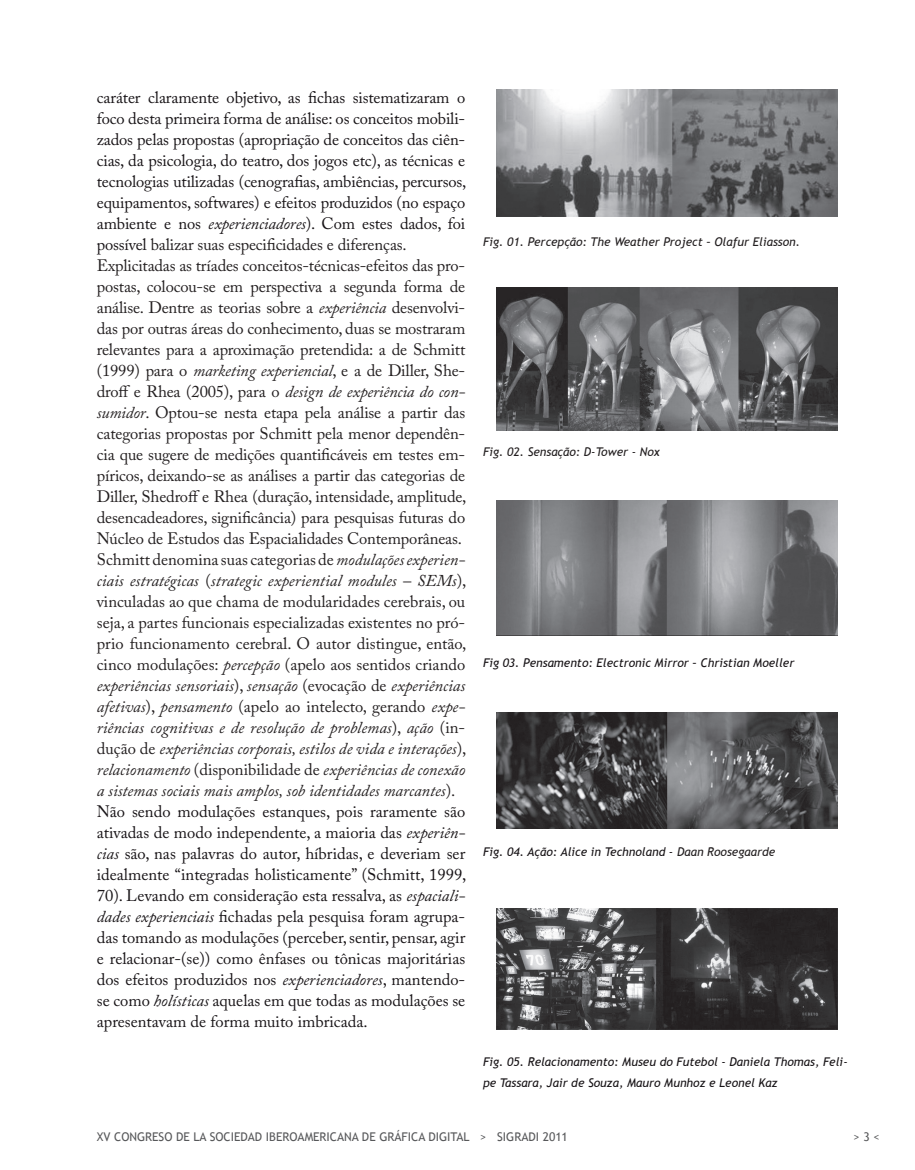
<style>
.page{position:relative;width:915px;height:1170px;background:#fff}
.page>*{position:absolute;margin:0;border:0;box-sizing:border-box;transform-origin:0 0}
.t1{font:16.5px/21px "Adobe Caslon Pro";letter-spacing:-.01em;color:#231f20}
.t2{font:italic 12px/21px "Trebuchet MS";color:#181417}
.t3{font:italic 12px "Trebuchet MS";color:#231f20}
.t4{font:12px "Trebuchet MS";color:#57585a}
.s1{color:#181417}
.s2{font-style:italic;color:#181417}
.s3{font-style:italic}
.s4{color:#231f20}
</style>
<div class="page">
<img style="left:496px;top:89px;width:341px;height:128px">
<img style="left:496px;top:287px;width:341px;height:143px">
<img style="left:496px;top:500px;width:341px;height:135px">
<img style="left:496px;top:712px;width:341px;height:116px">
<img style="left:496px;top:908px;width:341px;height:121px">
<p class="t1" style="left:97px;top:86px;width:371px"><span class="s1">caráter claramente objetivo, as fichas sistematizaram o foco desta primeira forma de análise: os conceitos mobili&shy;zados pelas propostas (apropriação de conceitos das ciên&shy;cias, da psicologia, do teatro, dos jogos etc), as técnicas e tecnologias utilizadas (cenografias, ambiências, percursos, equipamentos, softwares) e efeitos produzidos (no espaço ambiente e nos</span> <span class="s2">experienciadores</span><span class="s1">). Com estes dados, foi possível</span> balizar suas especificidades e diferenças.<br>Explicitadas as tríades conceitos-técnicas-efeitos das pro&shy;postas, colocou-se em perspectiva a segunda forma de análise. Dentre as teorias sobre a <span class="s3">experiência</span> desenvolvi&shy;das por outras áreas do conhecimento, duas se mostraram relevantes para a aproximação pretendida: a de Schmitt (1999) para o <span class="s3">marketing experiencial</span>, e a de Diller, She&shy;droff e Rhea (2005), para o <span class="s3">design de experiência do con&shy;sumidor</span>. Optou-se nesta etapa pela análise a partir das categorias propostas por Schmitt pela menor dependên&shy;cia que sugere de medições quantificáveis em testes em&shy;píricos, deixando-se as análises a partir das categorias de Diller, Shedroff e Rhea (duração, intensidade, amplitude, desencadeadores, significância) para pesquisas futuras do Núcleo de Estudos das Espacialidades Contemporâneas.<br>Schmitt denomina suas categorias de <span class="s3">modulações experien&shy;ciais estratégicas</span> (<span class="s3">strategic experiential modules – SEMs</span>), vinculadas ao que chama de modularidades cerebrais, ou seja, a partes funcionais especializadas existentes no pró&shy;prio funcionamento cerebral. O autor distingue, então, cinco modulações: <span class="s3">percepção</span> (apelo aos sentidos criando <span class="s3">experiências sensoriais</span>), <span class="s3">sensação</span> (evocação de <span class="s3">experiências afetivas</span>), <span class="s3">pensamento</span> (apelo ao intelecto, gerando <span class="s3">expe&shy;riências cognitivas e de resolução de problemas</span>), <span class="s3">ação</span> (in&shy;dução de <span class="s3">experiências corporais, estilos de vida e interações</span>), <span class="s3">relacionamento</span> (disponibilidade de <span class="s3">experiências de conexão a sistemas sociais mais amplos, sob identidades marcantes</span>).<br><span class="s1">Não sendo modulações estanques, pois raramente são ativadas de modo independente, a maioria das</span> <span class="s2">experiên&shy;cias</span> <span class="s1">são, nas palavras do autor, híbridas, e deveriam ser idealmente “integradas holisticamente” (Schmitt, 1999, 70). Levando em consideração esta ressalva, as</span> <span class="s2">espaciali&shy;dades experienciais</span> <span class="s1">fichadas pela pesquisa foram agrupa&shy;das tomando as modulações (perceber, sentir, pensar, agir e relacionar-(se)) como ênfases ou tônicas majoritárias dos efeitos produzidos nos</span> <span class="s2">experienciadores</span><span class="s1">, mantendo&shy;se como</span> <span class="s2">holísticas</span> <span class="s1">aquelas em que todas as modulações se apresentavam de forma muito imbricada.</span></p>
<p class="t3" style="left:483px;top:235px;width:318px">Fig. 01. Percepção: The Weather Project – Olafur Eliasson.</p>
<p class="t3" style="left:483px;top:445px;width:178px">Fig. 02. Sensação: D-Tower - Nox</p>
<p class="t2" style="left:483px;top:652px;width:313px">Fig 03. Pensamento: Electronic Mirror – Christian Moeller</p>
<p class="t2" style="left:483px;top:841px;width:293px">Fig. 04. Ação: Alice in Technoland - <span class="s4">Daan Roosegaarde</span></p>
<p class="t2" style="left:483px;top:1051px;width:366px">Fig. 05. Relacionamento: Museu do Futebol - Daniela Thomas, Feli&shy;pe Tassara, Jair de Souza, Mauro Munhoz e Leonel Kaz</p>
<p class="t4" style="left:97px;top:1129px;width:472px">XV CONGRESO DE LA SOCIEDAD IBEROAMERICANA DE GRÁFICA DIGITAL &gt; SIGRADI 2011</p>
<p class="t4" style="left:853px;top:1129px;width:28px">&gt; 3 &lt;</p>
</div>
